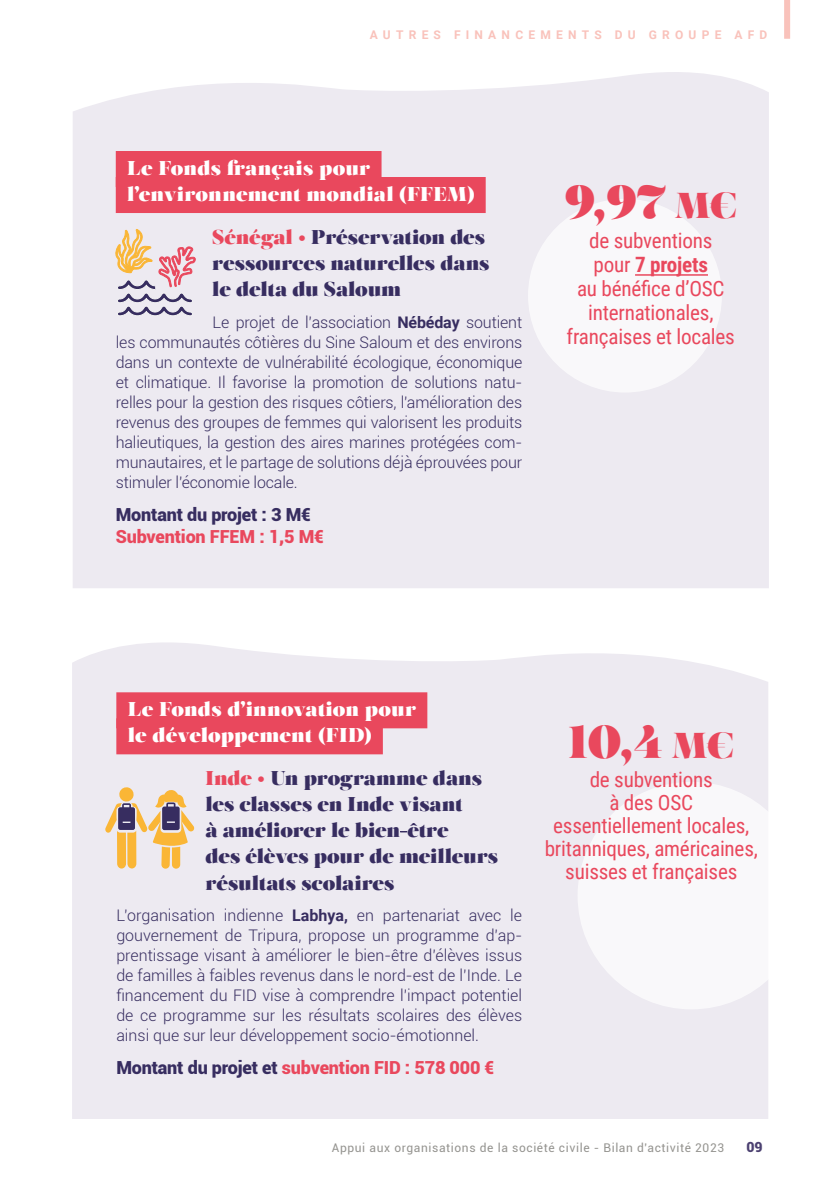
<style>
.page{position:relative;width:840px;height:1191px;background:#fff}
.page>*{position:absolute;margin:0;border:0;box-sizing:border-box;transform-origin:0 0}
.t1{font:46px "Salome";color:#e9485d}
.t2{font:21.2px/23px "Roboto Condensed";letter-spacing:-.01em;color:#e9485d;text-align:center}
.t3{font:20px/26px "Salome";letter-spacing:-.01em;color:#372d60}
.t4{font:20px/26px "Salome";letter-spacing:.005em;color:#fff}
.t5{font:900 18px "Roboto";letter-spacing:-.01em;color:#e9485d}
.t6{font:900 18px "Roboto";letter-spacing:-.01em;color:#372d60}
.t7{font:300 16px/20px "Roboto";letter-spacing:-.01em;color:#372d60;text-align:justify}
.t8{font:900 14px "Roboto";color:#4c4171}
.t9{font:12px "Roboto";letter-spacing:.05em;color:#959490}
.t10{font:700 12px "Roboto";letter-spacing:.435em;color:#f9c2bb}
.s1{color:#e9485d}
.s2{font-weight:700}
.s3{font-size:36px}
.s4{color:#372d60}
</style>
<div class="page">
<div style="left:73px;top:72px;width:695px;height:516px;background:#edeaf1"></div>
<div style="left:72px;top:642px;width:695px;height:477px;background:#edeaf1"></div>
<div style="left:527px;top:199px;width:194px;height:193px;background:#f9f8fa;border-radius:50%"></div>
<div style="left:577px;top:782px;width:227px;height:227px;background:#f9f8fa;border-radius:50%"></div>
<div style="left:783px;top:0;width:6px;height:39px;background:#f9c2bb"></div>
<hr style="left:634px;top:274px;width:73px;height:2px;background:#e9485d">
<div style="left:116px;top:692px;width:311px;height:36px;background:#e9485d"></div>
<div style="left:116px;top:718px;width:266px;height:36px;background:#e9485d"></div>
<div style="left:116px;top:151px;width:265px;height:36px;background:#e9485d"></div>
<div style="left:116px;top:177px;width:369px;height:36px;background:#e9485d"></div>
<svg style="left:114px;top:223px;width:82px;height:94px;background:#dec9c8"></svg>
<svg style="left:105px;top:786px;width:89px;height:82px;background:#ddc4a3"></svg>
<p class="t10" style="left:369px;top:26px;width:399px">AUTRES FINANCEMENTS DU GROUPE AFD</p>
<p class="t4" style="left:127px;top:155px;width:349px">Le Fonds français pour l’environnement mondial (FFEM)</p>
<p class="t3" style="left:212px;top:224px;width:278px"><span class="s1">Sénégal •</span> Préservation des ressources naturelles dans le delta du Saloum</p>
<p class="t7" style="left:116px;top:311px;width:408px;text-indent:96px">Le projet de l’association <span class="s2">Nébéday</span> soutient les communautés côtières du Sine Saloum et des environs dans un contexte de vulnérabilité écologique, économique et climatique. Il favorise la promotion de solutions natu&shy;relles pour la gestion des risques côtiers, l'amélioration des revenus des groupes de femmes qui valorisent les produits halieutiques, la gestion des aires marines protégées com&shy;munautaires, et le partage de solutions déjà éprouvées pour stimuler l'économie locale.</p>
<p class="t6" style="left:116px;top:502px;width:197px">Montant du projet : 3 M€</p>
<p class="t5" style="left:116px;top:524px;width:210px">Subvention FFEM : 1,5 M€</p>
<h1 class="t1" style="left:564px;top:172px;width:174px">9,97 <span class="s3">M€</span></h1>
<h2 class="t2" style="left:566px;top:228px;width:170px;line-height:24px">de subventions<br>pour <span class="s2">7 projets<br></span>au bénéfice d’OSC internationales, françaises et locales</h2>
<p class="t4" style="left:128px;top:696px;width:290px">Le Fonds d’innovation pour le développement (FID)</p>
<p class="t3" style="left:205px;top:765px;width:294px"><span class="s1">Inde •</span> Un programme dans les classes en Inde visant<br>à améliorer le bien-être<br>des élèves pour de meilleurs résultats scolaires</p>
<p class="t7" style="left:116px;top:904px;width:407px">L’organisation indienne <span class="s2">Labhya,</span> en partenariat avec le gouvernement de Tripura, propose un programme d’ap&shy;prentissage visant à améliorer le bien-être d’élèves issus de familles à faibles revenus dans le nord-est de l’Inde. Le financement du FID vise à comprendre l'impact potentiel de ce programme sur les résultats scolaires des élèves ainsi que sur leur développement socio-émotionnel.</p>
<p class="t5" style="left:116px;top:1055px;width:379px"><span class="s4">Montant du projet et</span> subvention FID : 578 000 €</p>
<h1 class="t1" style="left:568px;top:712px;width:167px">10,4 <span class="s3">M€</span></h1>
<h2 class="t2" style="left:544px;top:767px;width:214px">de subventions<br>à des OSC essentiellement locales, britanniques, américaines, suisses et françaises</h2>
<p class="t9" style="left:331px;top:1139px;width:393px">Appui aux organisations de la société civile - Bilan d'activité 2023</p>
<p class="t8" style="left:746px;top:1136px;width:18px">09</p>
</div>
